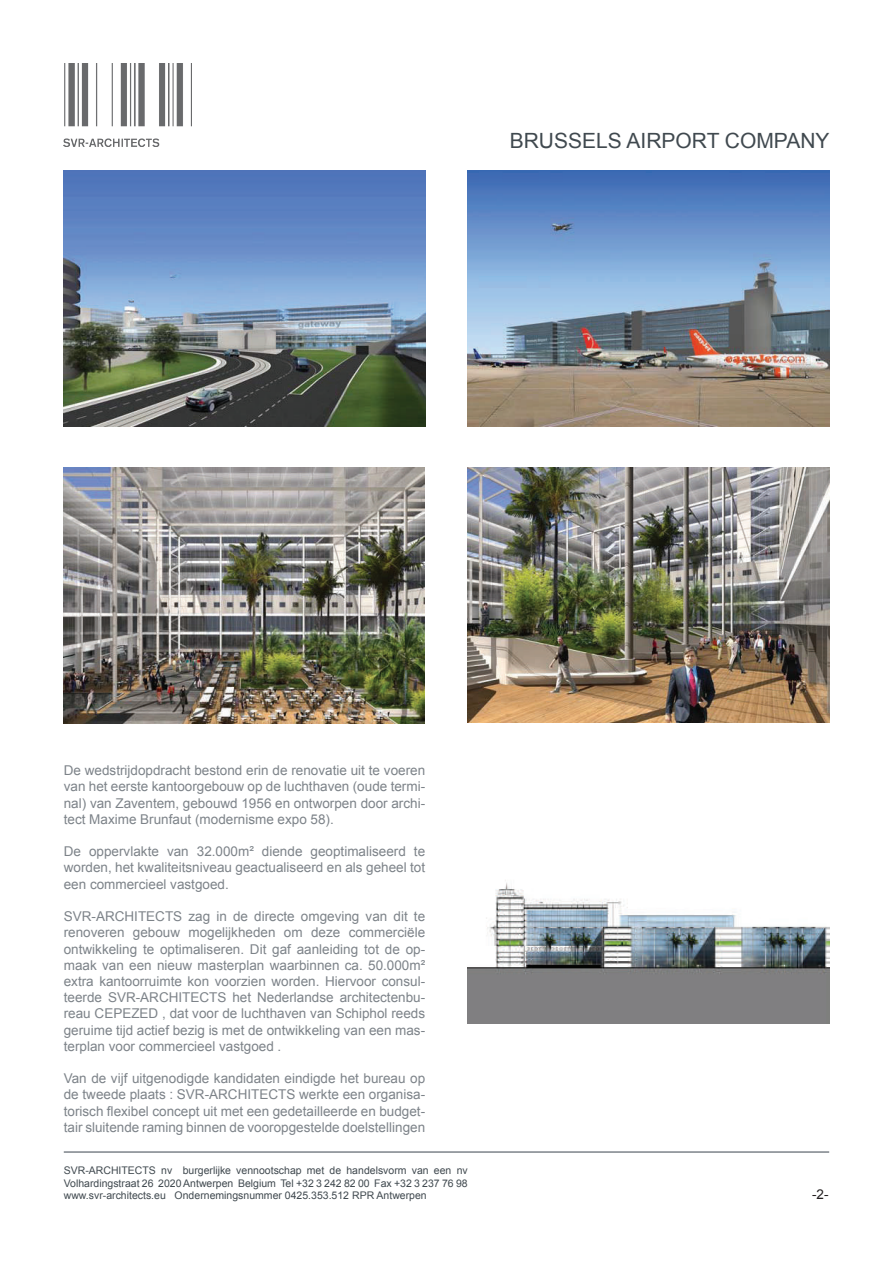
<style>
.page{position:relative;width:893px;height:1263px;background:#fff}
.page>*{position:absolute;margin:0;border:0;box-sizing:border-box;transform-origin:0 0}
.t1{font:21px "Arial";color:#40494f}
.t2{font:13.5px/16.2px "Arial";color:#7d8389;text-align:justify}
.t3{font:13.5px "Arial";color:#231f20}
.t4{font:10.5px/12.6px "Arial";color:#40494f;text-align:justify}
</style>
<div class="page">
<img style="left:64px;top:64px;width:127px;height:83px">
<hr style="left:64px;top:1151px;width:765px;height:2px;background:#7d8389">
<img style="left:64px;top:171px;width:361px;height:255px">
<img style="left:468px;top:171px;width:361px;height:255px">
<img style="left:64px;top:468px;width:360px;height:256px">
<img style="left:468px;top:468px;width:361px;height:255px">
<img style="left:468px;top:880px;width:361px;height:144px">
<h1 class="t1" style="left:510px;top:127px;width:321px">BRUSSELS AIRPORT COMPANY</h1>
<p class="t2" style="left:64px;top:762px;width:363px">De wedstrijdopdracht bestond erin de renovatie uit te voeren van het eerste kantoorgebouw op de luchthaven (oude termi&shy;nal) van Zaventem, gebouwd 1956 en ontworpen door archi&shy;tect Maxime Brunfaut (modernisme expo 58).</p>
<p class="t2" style="left:64px;top:843px;width:363px">De oppervlakte van 32.000m² diende geoptimaliseerd te worden, het kwaliteitsniveau geactualiseerd en als geheel tot een commercieel vastgoed.</p>
<p class="t2" style="left:64px;top:908px;width:363px">SVR-ARCHITECTS zag in de directe omgeving van dit te renoveren gebouw mogelijkheden om deze commerciële ontwikkeling te optimaliseren. Dit gaf aanleiding tot de op&shy;maak van een nieuw masterplan waarbinnen ca. 50.000m² extra kantoorruimte kon voorzien worden. Hiervoor consul&shy;teerde SVR-ARCHITECTS het Nederlandse architectenbu&shy;reau CEPEZED , dat voor de luchthaven van Schiphol reeds geruime tijd actief bezig is met de ontwikkeling van een mas&shy;terplan voor commercieel vastgoed .</p>
<p class="t2" style="left:64px;top:1070px;width:363px">Van de vijf uitgenodigde kandidaten eindigde het bureau op de tweede plaats : SVR-ARCHITECTS werkte een organisa&shy;torisch flexibel concept uit met een gedetailleerde en budget&shy;tair sluitende raming binnen de vooropgestelde doelstellingen</p>
<p class="t4" style="left:64px;top:1164px;width:405px">SVR-ARCHITECTS nv burgerlijke vennootschap met de handelsvorm van een nv Volhardingstraat 26 2020 Antwerpen Belgium Tel +32 3 242 82 00 Fax +32 3 237 76 98 www.svr-architects.eu Ondernemingsnummer 0425.353.512 RPR Antwerpen</p>
<p class="t3" style="left:812px;top:1186px;width:18px">-2-</p>
</div>
